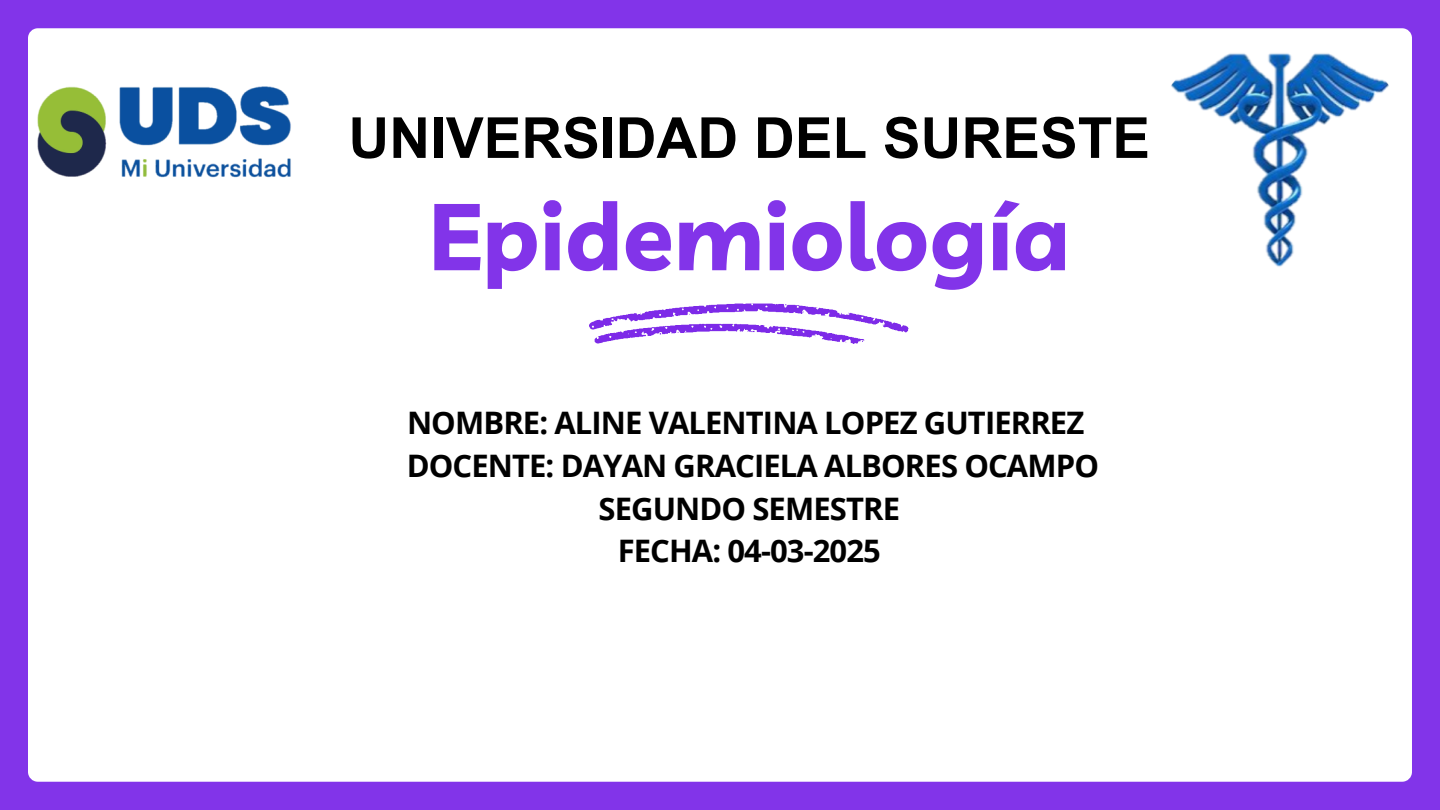
<style>
.page{position:relative;width:1440px;height:810px;background:#8234e9}
.page>*{position:absolute;margin:0;border:0;box-sizing:border-box;transform-origin:0 0}
.t1{font:700 93.4px "Livvic";color:#8234e9}
.t2{font:700 56.6px "Arial MT Pro";color:#000}
.t3{font:700 31px "Open Sans";letter-spacing:-.03em;color:#000}
</style>
<div class="page">
<div style="left:28px;top:28px;width:1384px;height:754px;background:#fff;border-radius:10px"></div>
<img style="left:590px;top:303px;width:319px;height:41px">
<img style="left:28px;top:28px;width:292px;height:150px">
<img style="left:1149px;top:28px;width:263px;height:239px">
<p class="t2" style="left:348px;top:117px;width:803px">UNIVERSIDAD DEL SURESTE</p>
<p class="t1" style="left:428px;top:176px;width:644px">Epidemiología</p>
<h2 class="t3" style="left:407px;top:401px;width:679px">NOMBRE: ALINE VALENTINA LOPEZ GUTIERREZ</h2>
<h1 class="t3" style="left:407px;top:444px;width:694px">DOCENTE: DAYAN GRACIELA ALBORES OCAMPO</h1>
<p class="t3" style="left:599px;top:487px;width:303px">SEGUNDO SEMESTRE</p>
<p class="t3" style="left:618px;top:529px;width:265px">FECHA: 04-03-2025</p>
</div>
